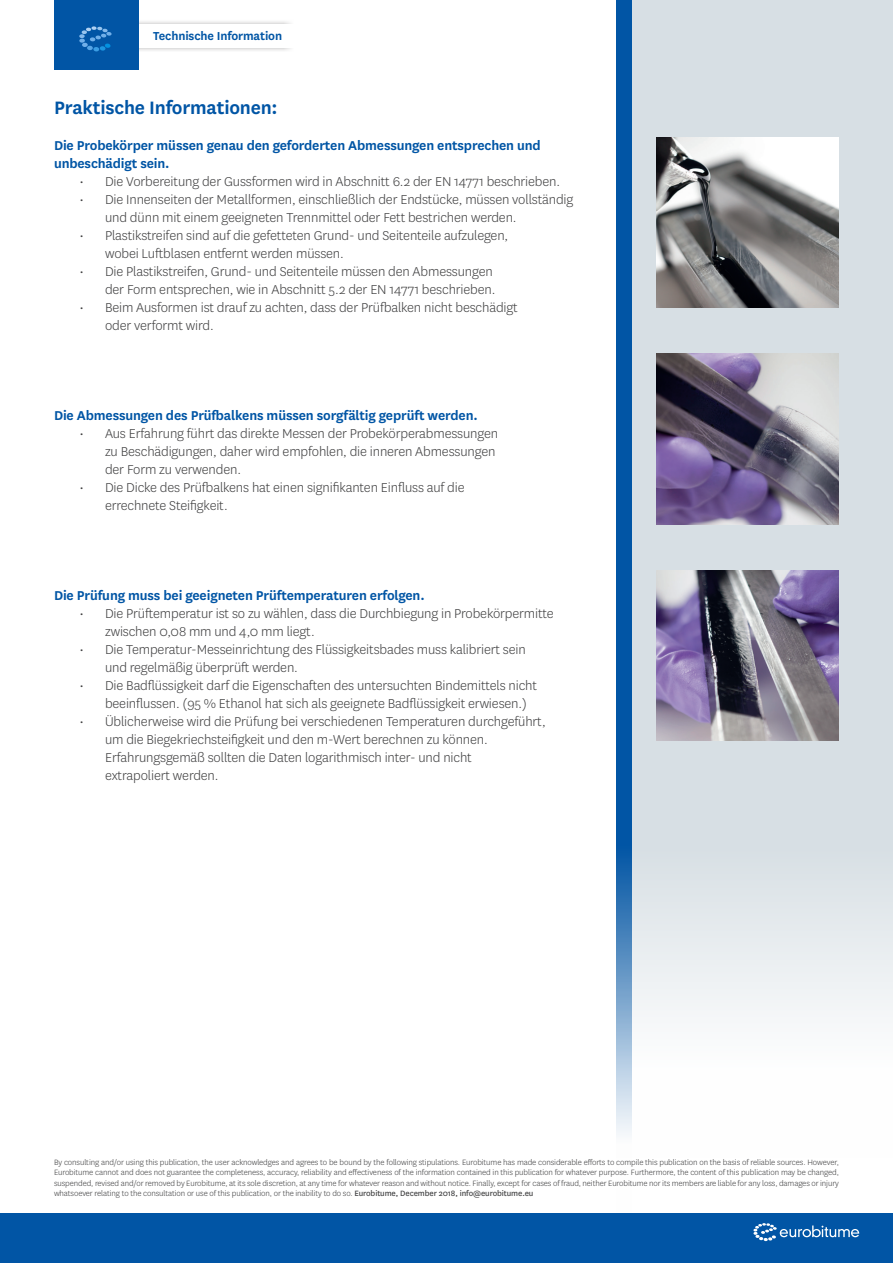
<style>
.page{position:relative;width:893px;height:1263px;background:#fff}
.page>*{position:absolute;margin:0;border:0;box-sizing:border-box;transform-origin:0 0}
.t1{font:600 21px "National";letter-spacing:-.01em;color:#0155a5}
.t2{font:300 15px/18px "National";letter-spacing:-.01em;color:#3e3e3f}
.t3{font:600 15px/18px "National";letter-spacing:-.01em;color:#0155a5}
.t4{font:600 13.5px "National";letter-spacing:-.01em;color:#0155a5}
.t5{font:300 9px/10.5px "National";letter-spacing:-.01em;color:#3e3e3f;text-align:justify}
.s1{font-weight:400}
</style>
<div class="page">
<div style="left:119px;top:19px;width:198px;height:33px;background:#231f20;opacity:.3"></div>
<div style="left:124px;top:24px;width:189px;height:24px;background:#fff"></div>
<div style="left:283px;top:0;width:152px;height:70px;background:#fff"></div>
<div style="left:54px;top:0;width:84px;height:70px;background:#0155a5"></div>
<svg style="left:79px;top:26px;width:33px;height:25px"></svg>
<div style="left:0;top:1213px;width:893px;height:50px;background:#0155a5"></div>
<svg style="left:753px;top:1223px;width:106px;height:18px"></svg>
<svg style="left:632px;top:0;width:261px;height:1017px;background:#dae1e6"></svg>
<svg style="left:617px;top:0;width:15px;height:1135px;background:#1f68af"></svg>
<img style="left:656px;top:137px;width:183px;height:170px">
<img style="left:656px;top:354px;width:183px;height:170px">
<img style="left:656px;top:571px;width:183px;height:170px">
<p class="t4" style="left:153px;top:27px;width:130px">Technische Information</p>
<h1 class="t1" style="left:54px;top:93px;width:225px">Praktische Informationen:</h1>
<p class="t3" style="left:54px;top:135px;width:488px">Die Probekörper müssen genau den geforderten Abmessungen entsprechen und unbeschädigt sein.</p>
<p class="t2" style="left:80px;top:171px;width:482px">• Die Vorbereitung der Gussformen wird in Abschnitt 6.2 der EN 14771 beschrieben.</p>
<p class="t2" style="left:105px;top:189px;width:470px;text-indent:-26px">• Die Innenseiten der Metallformen, einschließlich der Endstücke, müssen vollständig und dünn mit einem geeigneten Trennmittel oder Fett bestrichen werden.</p>
<p class="t2" style="left:105px;top:225px;width:405px;text-indent:-26px">• Plastikstreifen sind auf die gefetteten Grund- und Seitenteile aufzulegen, wobei Luftblasen entfernt werden müssen.</p>
<p class="t2" style="left:80px;top:261px;width:417px;text-align:right">• Die Plastikstreifen, Grund- und Seitenteile müssen den Abmessungen der Form entsprechen, wie in Abschnitt 5.2 der EN 14771 beschrieben.</p>
<p class="t2" style="left:105px;top:297px;width:414px;text-indent:-26px">• Beim Ausformen ist drauf zu achten, dass der Prüfbalken nicht beschädigt oder verformt wird.</p>
<p class="t3" style="left:54px;top:405px;width:425px">Die Abmessungen des Prüfbalkens müssen sorgfältig geprüft werden.</p>
<p class="t2" style="left:105px;top:423px;width:395px;text-indent:-26px">• Aus Erfahrung führt das direkte Messen der Probekörperabmessungen zu Beschädigungen, daher wird empfohlen, die inneren Abmessungen der Form zu verwenden.</p>
<p class="t2" style="left:105px;top:477px;width:361px;text-indent:-26px">• Die Dicke des Prüfbalkens hat einen signifikanten Einfluss auf die errechnete Steifigkeit.</p>
<p class="t3" style="left:54px;top:585px;width:372px">Die Prüfung muss bei geeigneten Prüftemperaturen erfolgen.</p>
<p class="t2" style="left:105px;top:603px;width:450px;text-indent:-26px">• Die Prüftemperatur ist so zu wählen, dass die Durchbiegung in Probekörpermitte zwischen 0,08 mm und 4,0 mm liegt.</p>
<p class="t2" style="left:105px;top:639px;width:422px;text-indent:-26px">• Die Temperatur-Messeinrichtung des Flüssigkeitsbades muss kalibriert sein und regelmäßig überprüft werden.</p>
<p class="t2" style="left:105px;top:675px;width:433px;text-indent:-26px">• Die Badflüssigkeit darf die Eigenschaften des untersuchten Bindemittels nicht beeinflussen. (95 % Ethanol hat sich als geeignete Badflüssigkeit erwiesen.)</p>
<p class="t2" style="left:105px;top:711px;width:442px;text-indent:-26px">• Üblicherweise wird die Prüfung bei verschiedenen Temperaturen durchgeführt, um die Biegekriechsteifigkeit und den m-Wert berechnen zu können.<br>Erfahrungsgemäß sollten die Daten logarithmisch inter- und nicht<br>extrapoliert werden.</p>
<p class="t5" style="left:54px;top:1156px;width:786px">By consulting and/or using this publication, the user acknowledges and agrees to be bound by the following stipulations. Eurobitume has made considerable efforts to compile this publication on the basis of reliable sources. However, Eurobitume cannot and does not guarantee the completeness, accuracy, reliability and effectiveness of the information contained in this publication for whatever purpose. Furthermore, the content of this publication may be changed, suspended, revised and/or removed by Eurobitume, at its sole discretion, at any time for whatever reason and without notice. Finally, except for cases of fraud, neither Eurobitume nor its members are liable for any loss, damages or injury whatsoever relating to the consultation or use of this publication, or the inability to do so. <span class="s1">Eurobitume, December 2018, info@eurobitume.eu</span></p>
</div>
